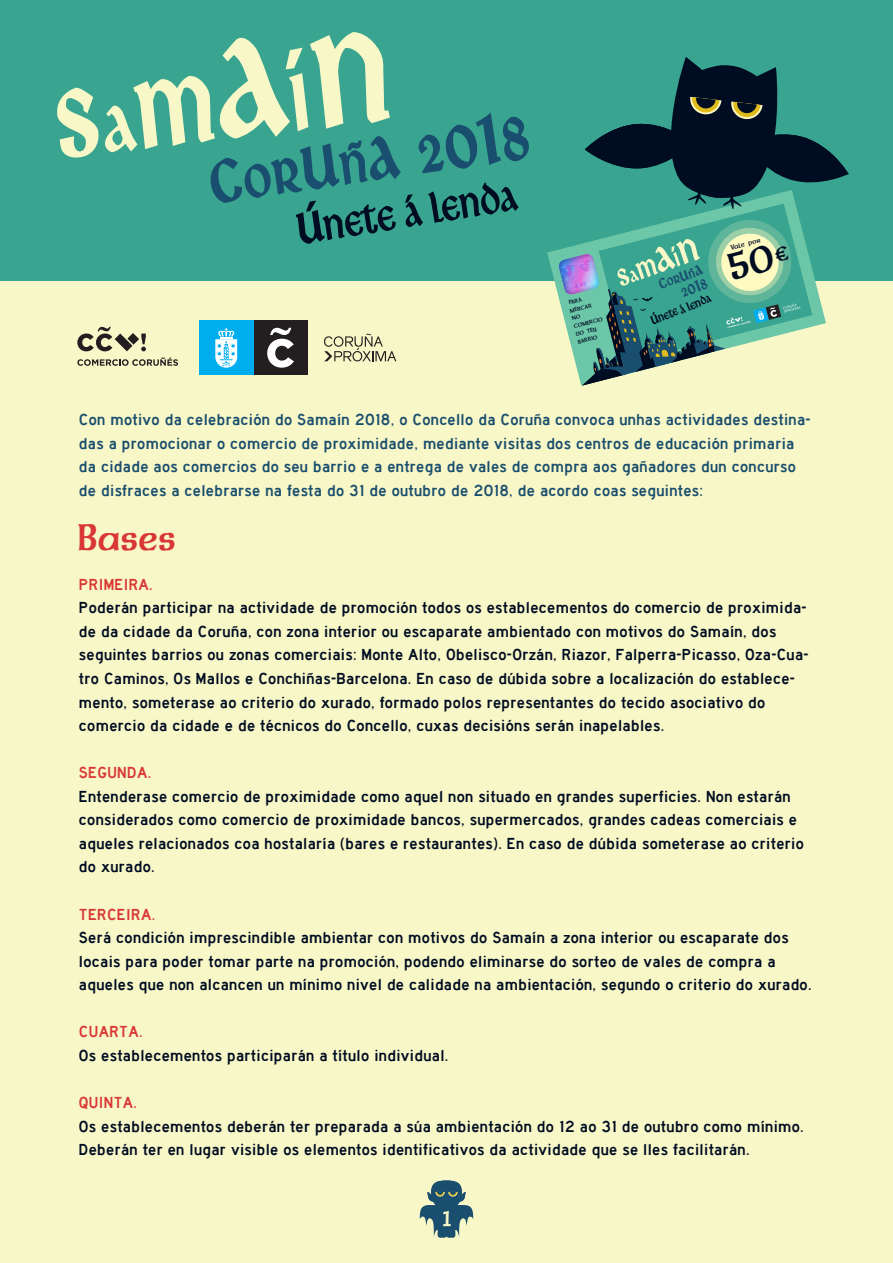
<style>
.page{position:relative;width:893px;height:1263px;background:#39a590}
.page>*{position:absolute;margin:0;border:0;box-sizing:border-box;transform-origin:0 0}
.t1{font:87.3px "Ardagh";color:#1a4e6e}
.t2{font:49.2px "Ardagh";color:#000c22}
.t3{font:700 37.5px "Dalelands Uncial Condensed";letter-spacing:.02em;color:#d93735;scale:1.04 1}
.t4{font:700 21.75px "Dalelands Uncial Condensed";color:#f8f7c7;scale:1.04 1}
.t5{font:20.7px/15px "Ardagh";color:#1a4e6e;text-align:right}
.t6{font:16.5px/23.5px "Highway Gothic";letter-spacing:.02em;color:#000c22;scale:1.04 1}
.t7{font:16.5px/23.5px "Highway Gothic";letter-spacing:.02em;color:#1a4e6e;scale:1.04 1}
.t8{font:16.5px "Highway Gothic";letter-spacing:.02em;color:#d93735;scale:1.04 1}
.t9{font:14.1px "Ardagh";color:#000c22}
.t10{font:700 7.2px "Dalelands Uncial Condensed";color:#000c22;scale:1.04 1}
.t11{font:700 5.55px/8.1px "Dalelands Uncial Condensed";color:#000c22;scale:1.04 1}
.s1{font-size:66.9px}
.s2{font-size:70.05px}
.s3{font-size:65.25px}
.s4{font-size:75.75px}
.s5{font-size:100.05px}
.s6{font-size:63px}
.s7{font-size:15.9px}
.s8{font-size:16.65px}
.s9{font-size:15.6px}
.s10{font-size:18px}
.s11{font-size:23.85px}
</style>
<div class="page">
<div style="left:0;top:281px;width:893px;height:982px;background:#f8f7c7"></div>
<svg style="left:77px;top:327px;width:69px;height:24px"></svg>
<svg style="left:77px;top:357px;width:101px;height:9px"></svg>
<div style="left:253px;top:321px;width:55px;height:54px;background:#231f20"></div>
<svg style="left:267px;top:328px;width:27px;height:40px"></svg>
<div style="left:199px;top:321px;width:54px;height:54px;background:#00aeef"></div>
<svg style="left:215px;top:328px;width:22px;height:40px"></svg>
<svg style="left:324px;top:334px;width:72px;height:27px"></svg>
<svg style="left:57px;top:32px;width:333px;height:126px"></svg>
<svg style="left:547px;top:250px;width:11px;height:45px"></svg>
<svg style="left:419px;top:1180px;width:55px;height:57px"></svg>
<svg style="left:558px;top:57px;width:291px;height:329px"></svg>
<h1 class="t1" style="left:203px;top:138px;width:324px;rotate:-8deg">C<span class="s1">O</span><span class="s2">R</span>U<span class="s3">Ñ</span>A <span class="s4">2</span>0<span class="s5">1</span>8</h1>
<h2 class="t2" style="left:293px;top:208px;width:224px;rotate:-9deg"><span class="s6">Ú</span>nete á lenda</h2>
<p class="t11" style="left:567px;top:299px;width:30px;rotate:-14deg">PARA<br>MERCAR<br>NO<br>COMERCIO<br>DO TEU<br>BARRIO</p>
<p class="t5" style="left:657px;top:277px;width:47px;rotate:-19deg">C<span class="s7">O</span><span class="s8">R</span>U<span class="s9">Ñ</span>A<br><span class="s10">2</span>0<span class="s11">1</span>8</p>
<p class="t9" style="left:649px;top:315px;width:65px;rotate:-22deg"><span class="s10">Ú</span>nete á lenda</p>
<p class="t10" style="left:730px;top:244px;width:31px;rotate:-14deg">Vale por</p>
<p class="t7" style="left:79px;top:408px;width:705px">Con motivo da celebración do Samaín 2018, o Concello da Coruña convoca unhas actividades destina&shy;das a promocionar o comercio de proximidade, mediante visitas dos centros de educación primaria da cidade aos comercios do seu barrio e a entrega de vales de compra aos gañadores dun concurso de disfraces a celebrarse na festa do 31 de outubro de 2018, de acordo coas seguintes:</p>
<h3 class="t3" style="left:77px;top:517px;width:96px">Bases</h3>
<p class="t8" style="left:79px;top:575px;width:73px">PRIMEIRA.</p>
<p class="t6" style="left:79px;top:596px;width:703px">Poderán participar na actividade de promoción todos os establecementos do comercio de proximida&shy;de da cidade da Coruña, con zona interior ou escaparate ambientado con motivos do Samaín, dos seguintes barrios ou zonas comerciais: Monte Alto, Obelisco-Orzán, Riazor, Falperra-Picasso, Oza-Cua&shy;tro Caminos, Os Mallos e Conchiñas-Barcelona. En caso de dúbida sobre a localización do establece&shy;mento, someterase ao criterio do xurado, formado polos representantes do tecido asociativo do comercio da cidade e de técnicos do Concello, cuxas decisións serán inapelables.</p>
<p class="t8" style="left:79px;top:764px;width:71px">SEGUNDA.</p>
<p class="t6" style="left:79px;top:785px;width:698px">Entenderase comercio de proximidade como aquel non situado en grandes superficies. Non estarán considerados como comercio de proximidade bancos, supermercados, grandes cadeas comerciais e aqueles relacionados coa hostalaría (bares e restaurantes). En caso de dúbida someterase ao criterio do xurado.</p>
<p class="t8" style="left:79px;top:905px;width:75px">TERCEIRA.</p>
<p class="t6" style="left:79px;top:926px;width:706px">Será condición imprescindible ambientar con motivos do Samaín a zona interior ou escaparate dos locais para poder tomar parte na promoción, podendo eliminarse do sorteo de vales de compra a aqueles que non alcancen un mínimo nivel de calidade na ambientación, segundo o criterio do xurado.</p>
<p class="t8" style="left:79px;top:1023px;width:63px">CUARTA.</p>
<p class="t6" style="left:79px;top:1044px;width:357px">Os establecementos participarán a título individual.</p>
<p class="t8" style="left:79px;top:1094px;width:57px">QUINTA.</p>
<p class="t6" style="left:79px;top:1114px;width:698px">Os establecementos deberán ter preparada a súa ambientación do 12 ao 31 de outubro como mínimo.<br>Deberán ter en lugar visible os elementos identificativos da actividade que se lles facilitarán.</p>
<h3 class="t4" style="left:443px;top:1207px;width:10px">1</h3>
</div>
